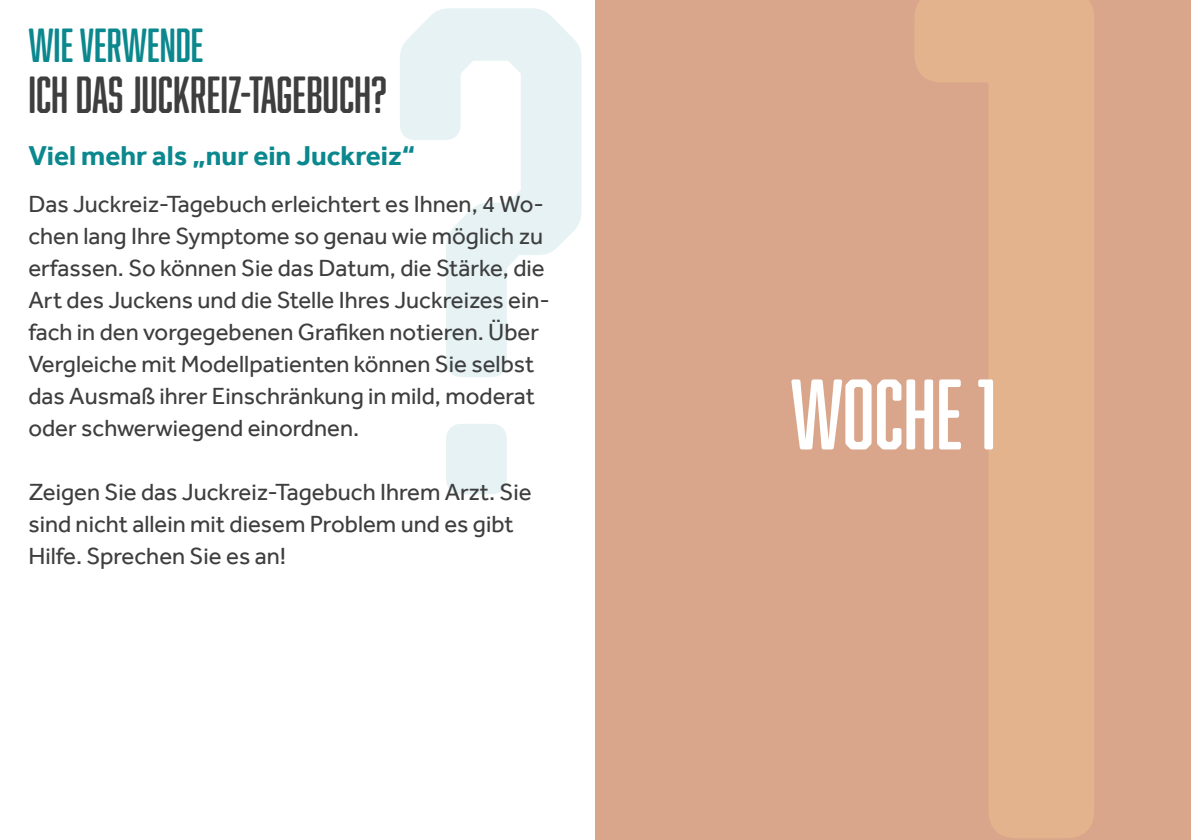
<style>
.page{position:relative;width:1191px;height:840px;background:#fff}
.page>*{position:absolute;margin:0;border:0;box-sizing:border-box;transform-origin:0 0}
.t1{font:638.6px "Abolition Soft";color:#32949b}
.t2{font:92px "Abolition Soft";color:#fff}
.t3{font:48px "Abolition Soft";color:#3e3e3f}
.t4{font:44px "Abolition Soft";color:#0b878e}
.t5{font:700 28px "Effra";color:#0b878e}
.t6{font:24px/32px "Effra";color:#3e3e3f}
.s1{font-size:1113.4px;color:#e2b38d}
</style>
<div class="page">
<div style="left:595px;top:0;width:596px;height:839px;background:#d9a68b"></div>
<h1 class="t1" style="left:391px;top:-119px;width:741px">? <span class="s1">1</span></h1>
<h3 class="t4" style="left:28px;top:20px;width:177px">WIE VERWENDE</h3>
<h3 class="t3" style="left:28px;top:66px;width:359px">ICH DAS JUCKREIZ-TAGEBUCH?</h3>
<p class="t5" style="left:28px;top:139px;width:388px">Viel mehr als „nur ein Juckreiz“</p>
<p class="t6" style="left:28px;top:188px;width:523px">Das Juckreiz-Tagebuch erleichtert es Ihnen, 4 Wo&shy;chen lang Ihre Symptome so genau wie möglich zu erfassen. So können Sie das Datum, die Stärke, die Art des Juckens und die Stelle Ihres Juckreizes ein&shy;fach in den vorgegebenen Grafiken notieren. Über Vergleiche mit Modellpatienten können Sie selbst das Ausmaß ihrer Einschränkung in mild, moderat oder schwerwiegend einordnen.</p>
<h2 class="t2" style="left:790px;top:361px;width:207px">WOCHE 1</h2>
<p class="t6" style="left:28px;top:476px;width:505px">Zeigen Sie das Juckreiz-Tagebuch Ihrem Arzt. Sie sind nicht allein mit diesem Problem und es gibt<br>Hilfe. Sprechen Sie es an!</p>
</div>
